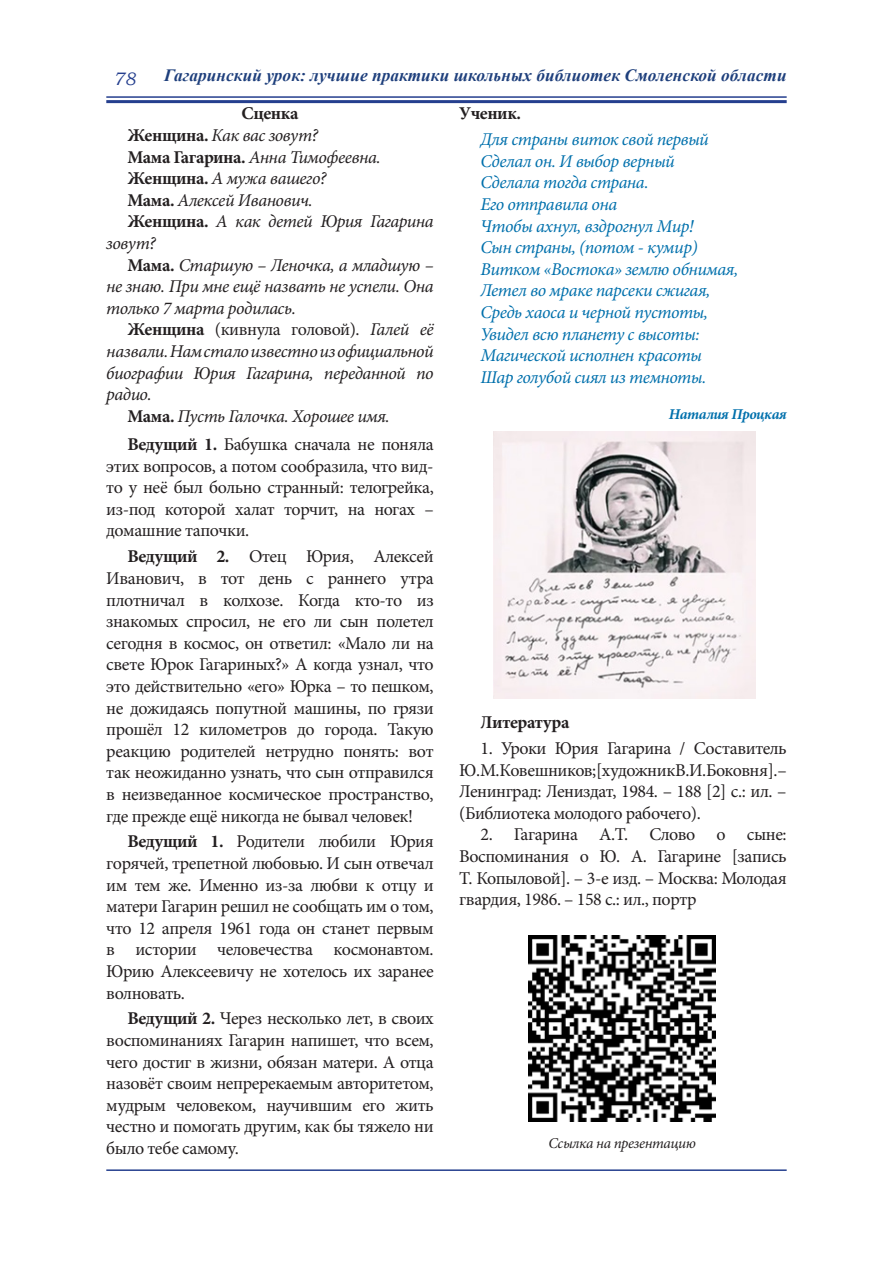
<style>
.page{position:relative;width:893px;height:1263px;background:#fff}
.page>*{position:absolute;margin:0;border:0;box-sizing:border-box;transform-origin:0 0}
.t1{font:18px/21.6px "Minion Pro";letter-spacing:-.025em;color:#231f20;text-align:justify}
.t2{font:italic 18px/21.6px "Minion Pro";letter-spacing:-.025em;color:#231f20;text-align:justify}
.t3{font:italic 18px "Minion Pro";letter-spacing:-.025em;color:#0070ac}
.t4{font:700 18px "Minion Pro";letter-spacing:-.025em;color:#231f20}
.t5{font:italic 18px "Bookman Old Style";color:#253f8e}
.t6{font:italic 700 17.25px "Times New Roman";letter-spacing:.005em;color:#1e3f7c}
.t7{font:italic 15px "Minion Pro";letter-spacing:-.025em;color:#231f20}
.t8{font:italic 700 15px "Minion Pro";letter-spacing:-.025em;color:#0070ac}
.s1{font-weight:700;font-style:normal}
.s2{font-style:normal}
.s3{font-weight:700}
</style>
<div class="page">
<hr style="left:106px;top:96px;width:681px;height:2px;background:#253f8e">
<hr style="left:106px;top:100px;width:681px;height:3px;background:#253f8e">
<hr style="left:106px;top:1169px;width:681px;height:2px;background:#253f8e">
<img style="left:528px;top:935px;width:187px;height:187px">
<img style="left:493px;top:432px;width:263px;height:266px">
<p class="t5" style="left:113px;top:66px;width:24px">78</p>
<p class="t6" style="left:164px;top:63px;width:624px">Гагаринский урок: лучшие практики школьных библиотек Смоленской области</p>
<p class="t4" style="left:242px;top:101px;width:58px">Сценка</p>
<p class="t2" style="left:128px;top:124px;width:192px"><span class="s1">Женщина.</span> Как вас зовут?</p>
<p class="t2" style="left:128px;top:146px;width:255px"><span class="s1">Мама Гагарина.</span> Анна Тимофеевна.</p>
<p class="t2" style="left:128px;top:168px;width:200px"><span class="s1">Женщина.</span> А мужа вашего?</p>
<p class="t2" style="left:128px;top:189px;width:187px"><span class="s1">Мама.</span> Алексей Иванович.</p>
<p class="t2" style="left:106px;top:211px;width:329px;text-indent:21px"><span class="s1">Женщина.</span> А как детей Юрия Гагарина зовут?</p>
<p class="t2" style="left:106px;top:254px;width:329px;text-indent:21px"><span class="s1">Мама.</span> Старшую – Леночка, а младшую – не знаю. При мне ещё назвать не успели. Она только 7 марта родилась.</p>
<p class="t2" style="left:106px;top:319px;width:329px;text-indent:21px"><span class="s1">Женщина</span> <span class="s2">(кивнула головой).</span> Галей её назвали. Нам стало известно из официальной биографии Юрия Гагарина, переданной по радио.</p>
<p class="t2" style="left:128px;top:405px;width:264px"><span class="s1">Мама.</span> Пусть Галочка. Хорошее имя.</p>
<p class="t1" style="left:106px;top:434px;width:329px;text-indent:21px"><span class="s3">Ведущий 1.</span> Бабушка сначала не поняла этих вопросов, а потом сообразила, что вид&shy;то у неё был больно странный: телогрейка, из-под которой халат торчит, на ногах – домашние тапочки.</p>
<p class="t1" style="left:106px;top:546px;width:329px;text-indent:21px"><span class="s3">Ведущий 2.</span> Отец Юрия, Алексей Иванович, в тот день с раннего утра плотничал в колхозе. Когда кто-то из знакомых спросил, не его ли сын полетел сегодня в космос, он ответил: «Мало ли на свете Юрок Гагариных?» А когда узнал, что это действительно «его» Юрка – то пешком, не дожидаясь попутной машины, по грязи прошёл 12 километров до города. Такую реакцию родителей нетрудно понять: вот так неожиданно узнать, что сын отправился в неизведанное космическое пространство, где прежде ещё никогда не бывал человек!</p>
<p class="t1" style="left:106px;top:831px;width:329px;text-indent:21px"><span class="s3">Ведущий 1.</span> Родители любили Юрия горячей, трепетной любовью. И сын отвечал им тем же. Именно из-за любви к отцу и матери Гагарин решил не сообщать им о том, что 12 апреля 1961 года он станет первым в истории человечества космонавтом.<br>Юрию Алексеевичу не хотелось их заранее волновать.</p>
<p class="t1" style="left:106px;top:1008px;width:329px;text-indent:21px"><span class="s3">Ведущий 2.</span> Через несколько лет, в своих воспоминаниях Гагарин напишет, что всем, чего достиг в жизни, обязан матери. А отца назовёт своим непререкаемым авторитетом, мудрым человеком, научившим его жить честно и помогать другим, как бы тяжело ни было тебе самому.</p>
<p class="t4" style="left:459px;top:101px;width:63px">Ученик.</p>
<p class="t3" style="left:480px;top:127px;width:230px">Для страны виток свой первый</p>
<p class="t3" style="left:480px;top:149px;width:196px">Сделал он. И выбор верный</p>
<p class="t3" style="left:480px;top:170px;width:170px">Сделала тогда страна.</p>
<p class="t3" style="left:480px;top:192px;width:138px">Его отправила она</p>
<p class="t3" style="left:480px;top:214px;width:215px">Чтобы ахнул, вздрогнул Мир!</p>
<p class="t3" style="left:480px;top:235px;width:219px">Сын страны, (потом - кумир)</p>
<p class="t3" style="left:480px;top:257px;width:259px">Витком «Востока» землю обнимая,</p>
<p class="t3" style="left:480px;top:278px;width:231px">Летел во мраке парсеки сжигая,</p>
<p class="t3" style="left:480px;top:300px;width:229px">Средь хаоса и черной пустоты,</p>
<p class="t3" style="left:480px;top:322px;width:221px">Увидел всю планету с высоты:</p>
<p class="t3" style="left:480px;top:343px;width:223px">Магической исполнен красоты</p>
<p class="t3" style="left:480px;top:365px;width:227px">Шар голубой сиял из темноты.</p>
<p class="t8" style="left:669px;top:403px;width:119px">Наталия Процкая</p>
<p class="t4" style="left:480px;top:710px;width:91px">Литература</p>
<p class="t1" style="left:459px;top:737px;width:329px;text-indent:21px">1. Уроки Юрия Гагарина / Составитель Ю. М. Ковешников; [художник В.И. Боковня]. – Ленинград: Лениздат, 1984. – 188 [2] с.: ил. – (Библиотека молодого рабочего).</p>
<p class="t1" style="left:459px;top:824px;width:329px;text-indent:21px">2. Гагарина А.Т. Слово о сыне:<br>Воспоминания о Ю. А. Гагарине [запись Т. Копыловой]. – 3-е изд. – Москва: Молодая гвардия, 1986. – 158 c.: ил., портр</p>
<p class="t7" style="left:548px;top:1133px;width:149px">Ссылка на презентацию</p>
</div>
